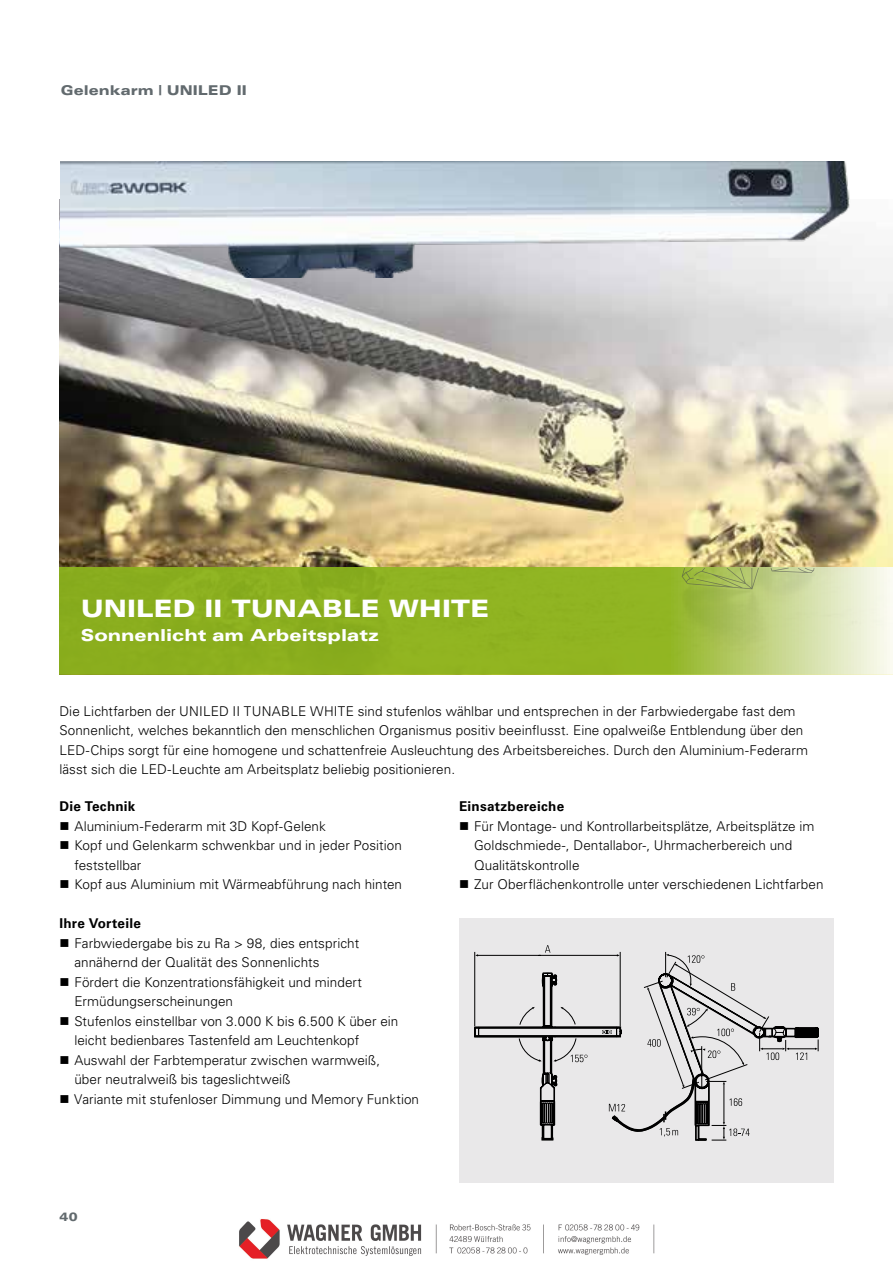
<style>
.page{position:relative;width:893px;height:1263px;background:#fff}
.page>*{position:absolute;margin:0;border:0;box-sizing:border-box;transform-origin:0 0}
.t1{font:900 expanded 24px "Univers LT Std";letter-spacing:-.005em;color:#fff}
.t2{font:900 expanded 16.5px "Univers LT Std";color:#fff}
.t3{font:300 13.5px/19.5px "Univers LT Std";letter-spacing:.005em;color:#000}
.t4{font:700 13.5px "Univers LT Std";letter-spacing:.02em;color:#000}
.t5{font:900 expanded 13.5px "Univers LT Std";color:#626a6e}
.t6{font:900 expanded 12px "Univers LT Std";color:#626a6e}
</style>
<div class="page">
<img style="left:60px;top:200px;width:833px;height:368px">
<svg style="left:60px;top:568px;width:833px;height:106px;background:#9cba3c"></svg>
<svg style="left:771px;top:568px;width:43px;height:5px"></svg>
<svg style="left:682px;top:568px;width:77px;height:21px;background:#9fb554"></svg>
<div style="left:459px;top:918px;width:374px;height:264px;background:#e9e8e9"></div>
<img style="left:61px;top:161px;width:817px;height:116px">
<svg style="left:474px;top:945px;width:345px;height:196px"></svg>
<img style="left:239px;top:1219px;width:416px;height:40px">
<p class="t5" style="left:61px;top:82px;width:188px">Gelenkarm | UNILED II</p>
<h1 class="t1" style="left:81px;top:594px;width:410px">UNILED II TUNABLE WHITE</h1>
<p class="t2" style="left:81px;top:625px;width:300px">Sonnenlicht am Arbeitsplatz</p>
<p class="t3" style="left:59px;top:701px;width:750px">Die Lichtfarben der UNILED II TUNABLE WHITE sind stufenlos wählbar und entsprechen in der Farbwiedergabe fast dem Sonnenlicht, welches bekanntlich den menschlichen Organismus positiv beeinflusst. Eine opalweiße Entblendung über den LED-Chips sorgt für eine homogene und schattenfreie Ausleuchtung des Arbeitsbereiches. Durch den Aluminium-Federarm lässt sich die LED-Leuchte am Arbeitsplatz beliebig positionieren.</p>
<p class="t4" style="left:60px;top:799px;width:77px">Die Technik</p>
<p class="t3" style="left:74px;top:816px;width:329px">Aluminium-Federarm mit 3D Kopf-Gelenk<br>Kopf und Gelenkarm schwenkbar und in jeder Position feststellbar<br>Kopf aus Aluminium mit Wärmeabführung nach hinten</p>
<p class="t4" style="left:60px;top:916px;width:83px">Ihre Vorteile</p>
<p class="t3" style="left:74px;top:933px;width:346px">Farbwiedergabe bis zu Ra &gt; 98, dies entspricht annähernd der Qualität des Sonnenlichts<br>Fördert die Konzentrationsfähigkeit und mindert Ermüdungserscheinungen<br>Stufenlos einstellbar von 3.000 K bis 6.500 K über ein leicht bedienbares Tastenfeld am Leuchtenkopf<br>Auswahl der Farbtemperatur zwischen warmweiß,<br>über neutralweiß bis tageslichtweiß<br>Variante mit stufenloser Dimmung und Memory Funktion</p>
<p class="t4" style="left:459px;top:799px;width:107px">Einsatzbereiche</p>
<p class="t3" style="left:474px;top:816px;width:351px">Für Montage- und Kontrollarbeitsplätze, Arbeitsplätze im Goldschmiede-, Dentallabor-, Uhrmacherbereich und Qualitätskontrolle<br>Zur Oberflächenkontrolle unter verschiedenen Lichtfarben</p>
<p class="t6" style="left:60px;top:1209px;width:20px">40</p>
</div>
